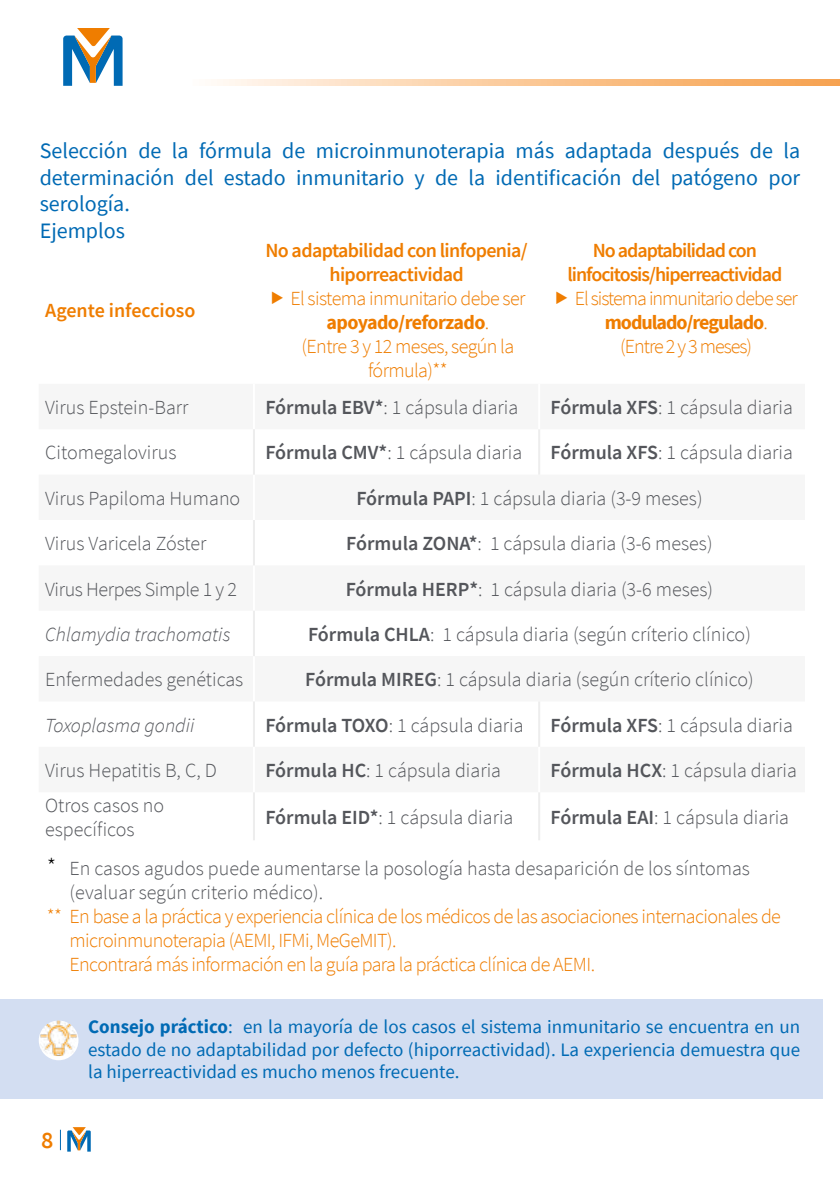
<style>
.page{position:relative;width:840px;height:1191px;background:#fff}
.page>*{position:absolute;margin:0;border:0;box-sizing:border-box;transform-origin:0 0}
.t1{font:600 24px "Source Sans Pro";color:#ef7d00}
.t2{font:22px/26.4px "Source Sans Pro";color:#006ab4}
.t3{font:300 20px/24px "Source Sans Pro";color:#54565b}
.t4{font:300 20px/24px "Source Sans Pro";letter-spacing:-.03em;color:#ef7d00;text-align:center}
.t5{font:600 20px/24px "Source Sans Pro";letter-spacing:-.04em;color:#ef7d00;text-align:center}
.t6{font:300 20px/24px "Source Sans Pro";letter-spacing:-.05em;color:#ef7d00;text-align:center}
.t7{font:italic 300 20px "Source Sans Pro";color:#54565b}
.t8{font:300 20px "Source Sans Pro";letter-spacing:-.02em;color:#54565b}
.t9{font:600 20px "Source Sans Pro";color:#ef7d00}
.t10{font:19px/22.8px "Source Sans Pro";color:#006ab4;text-align:justify}
.s1{font-weight:700}
.s2{font-weight:600}
.s3{font-size:24px;color:#000}
</style>
<div class="page">
<svg style="left:63px;top:28px;width:59px;height:57px"></svg>
<svg style="left:217px;top:79px;width:622px;height:6px;background:#fac99a"></svg>
<svg style="left:67px;top:1127px;width:24px;height:24px"></svg>
<svg style="left:60px;top:1129px;width:1px;height:21px"></svg>
<div style="left:0;top:999px;width:822px;height:99px;background:#d3def2"></div>
<div style="left:39px;top:1020px;width:39px;height:40px;background:#fff;border-radius:50%"></div>
<img style="left:40px;top:1020px;width:37px;height:36px">
<hr style="left:538px;top:429px;width:2px;height:45px;background:#ededed">
<hr style="left:538px;top:701px;width:2px;height:46px;background:#ededed">
<hr style="left:538px;top:792px;width:2px;height:48px;background:#ededed">
<hr style="left:253px;top:429px;width:2px;height:45px;background:#ededed">
<hr style="left:253px;top:520px;width:2px;height:45px;background:#ededed">
<hr style="left:253px;top:701px;width:2px;height:46px;background:#ededed">
<hr style="left:253px;top:792px;width:2px;height:48px;background:#ededed">
<hr style="left:253px;top:611px;width:2px;height:45px;background:#ededed">
<p class="t2" style="left:40px;top:138px;width:761px">Selección de la fórmula de microinmunoterapia más adaptada después de la determinación del estado inmunitario y de la identificación del patógeno por serología.<br>Ejemplos</p>
<p class="t5" style="left:265px;top:238px;width:264px">No adaptabilidad con linfopenia/ hiporreactividad</p>
<p class="t4" style="left:290px;top:287px;width:236px">El sistema inmunitario debe ser <span class="s1">apoyado/reforzado</span>.<br>(Entre 3 y 12 meses, según la fórmula)**</p>
<p class="t5" style="left:567px;top:238px;width:216px">No adaptabilidad con linfocitosis/hiperreactividad</p>
<p class="t6" style="left:574px;top:287px;width:224px">El sistema inmunitario debe ser <span class="s1">modulado/regulado</span>.<br>(Entre 2 y 3 meses)</p>
<p class="t9" style="left:45px;top:298px;width:152px">Agente infeccioso</p>
<p class="t3" style="left:45px;top:395px;width:145px">Virus Epstein-Barr</p>
<p class="t3" style="left:265px;top:395px;width:254px"><span class="s2">Fórmula EBV*</span>: 1 cápsula diaria</p>
<p class="t3" style="left:550px;top:395px;width:244px"><span class="s2">Fórmula XFS</span>: 1 cápsula diaria</p>
<p class="t3" style="left:45px;top:441px;width:133px">Citomegalovirus</p>
<p class="t3" style="left:265px;top:441px;width:258px"><span class="s2">Fórmula CMV*</span>: 1 cápsula diaria</p>
<p class="t3" style="left:550px;top:441px;width:244px"><span class="s2">Fórmula XFS</span>: 1 cápsula diaria</p>
<p class="t3" style="left:45px;top:486px;width:196px">Virus Papiloma Humano</p>
<p class="t3" style="left:356px;top:486px;width:347px"><span class="s2">Fórmula PAPI</span>: 1 cápsula diaria (3-9 meses)</p>
<p class="t3" style="left:45px;top:531px;width:163px">Virus Varicela Zóster</p>
<p class="t3" style="left:346px;top:531px;width:367px"><span class="s2">Fórmula ZONA*</span>: 1 cápsula diaria (3-6 meses)</p>
<p class="t8" style="left:45px;top:576px;width:193px">Virus Herpes Simple 1 y 2</p>
<p class="t3" style="left:345px;top:577px;width:369px"><span class="s2">Fórmula HERP*</span>: 1 cápsula diaria (3-6 meses)</p>
<p class="t7" style="left:45px;top:622px;width:187px">Chlamydia trachomatis</p>
<p class="t3" style="left:308px;top:622px;width:444px"><span class="s2">Fórmula CHLA</span>: 1 cápsula diaria (según críterio clínico)</p>
<p class="t3" style="left:45px;top:667px;width:200px">Enfermedades genéticas</p>
<p class="t3" style="left:305px;top:667px;width:450px"><span class="s2">Fórmula MIREG</span>: 1 cápsula diaria (según críterio clínico)</p>
<p class="t7" style="left:45px;top:713px;width:151px">Toxoplasma gondii</p>
<p class="t3" style="left:265px;top:713px;width:260px"><span class="s2">Fórmula TOXO</span>: 1 cápsula diaria</p>
<p class="t3" style="left:550px;top:713px;width:244px"><span class="s2">Fórmula XFS</span>: 1 cápsula diaria</p>
<p class="t3" style="left:45px;top:758px;width:173px">Virus Hepatitis B, C, D</p>
<p class="t3" style="left:265px;top:758px;width:237px"><span class="s2">Fórmula HC</span>: 1 cápsula diaria</p>
<p class="t3" style="left:550px;top:758px;width:248px"><span class="s2">Fórmula HCX</span>: 1 cápsula diaria</p>
<p class="t3" style="left:45px;top:793px;width:121px">Otros casos no específicos</p>
<p class="t3" style="left:265px;top:805px;width:249px"><span class="s2">Fórmula EID*</span>: 1 cápsula diaria</p>
<p class="t3" style="left:550px;top:805px;width:240px"><span class="s2">Fórmula EAI</span>: 1 cápsula diaria</p>
<p class="t3" style="left:69px;top:856px;width:681px;text-indent:-23px"><span class="s3">*</span> En casos agudos puede aumentarse la posología hasta desaparición de los síntomas (evaluar según criterio médico).</p>
<p class="t4" style="left:69px;top:904px;width:712px;text-align:left;text-indent:-23px">** En base a la práctica y experiencia clínica de los médicos de las asociaciones internacionales de microinmunoterapia (AEMI, IFMi, MeGeMIT).<br>Encontrará más información en la guía para la práctica clínica de AEMI.</p>
<p class="t1" style="left:41px;top:1124px;width:14px">8</p>
<p class="t10" style="left:88px;top:1015px;width:713px"><span class="s1">Consejo práctico</span>: en la mayoría de los casos el sistema inmunitario se encuentra en un estado de no adaptabilidad por defecto (hiporreactividad). La experiencia demuestra que la hiperreactividad es mucho menos frecuente.</p>
</div>
